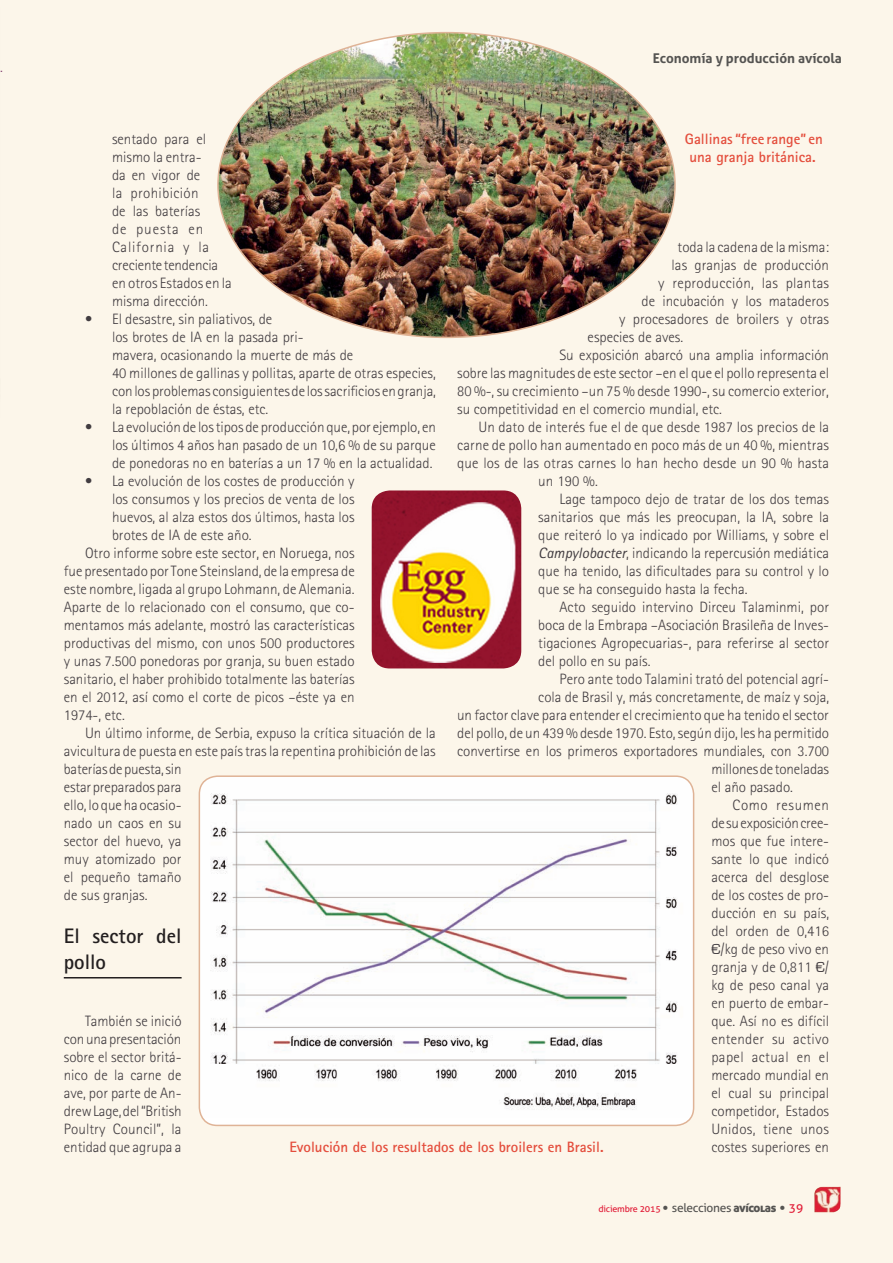
<style>
.page{position:relative;width:893px;height:1263px;background:#fcf6ea}
.page>*{position:absolute;margin:0;border:0;box-sizing:border-box;transform-origin:0 0}
.pregunta{font:700 21px/25.2px "Rotis Sans Serif";letter-spacing:.005em;color:#231f20}
.CUERPO_TEXTO{font:300 15px/18px "Rotis Sans Serif";color:#413c40;text-align:justify}
.leyenda_fotos{font:700 15px/18px "Rotis Sans Serif";color:#e44e3d;text-align:center}
.CUERPO_TEXTO-2{font:300 15px "Rotis Sans Serif";letter-spacing:.02em;color:#413c40}
.t1{font:300 15px "Rotis Sans Serif";color:#813f6f}
.t2{font:700 13.5px "Aller";color:#57585a}
.t3{font:9px "Aller";letter-spacing:-.02em;color:#e41c3b}
.s1{font-weight:400;font-style:italic}
.s2{font-family:"Eurostile";font-weight:400}
.s3{font-family:"Frutiger Roman";font-weight:500;font-size:12px;color:#57585a}
.s4{font-size:12px;color:#57585a}
.s5{font-family:"Aller Display";font-size:12px;color:#57585a}
.s6{font-size:12px}
</style>
<div class="page">
<hr style="left:64px;top:977px;width:118px;height:1px;background:#231f20">
<img style="left:372px;top:490px;width:149px;height:178px">
<img style="left:199px;top:776px;width:495px;height:341px">
<div style="left:199px;top:775px;width:495px;height:351px;border:2px solid #dfb396;border-radius:18px"></div>
<img style="left:218px;top:33px;width:457px;height:304px">
<p class="t1" style="left:0;top:58px;width:4px">.</p>
<p class="t2" style="left:653px;top:50px;width:191px">Economía y producción avícola</p>
<p class="leyenda_fotos" style="left:685px;top:130px;width:139px">Gallinas “free range” en una granja británica.</p>
<p class="CUERPO_TEXTO" style="left:112px;top:130px;width:121px;text-align:left">sentado para el mismo la entra-<br>da en vigor de<br>la prohibición<br>de las baterías<br>de puesta en<br>California y la creciente tendencia en otros Estados en la misma dirección.</p>
<p class="CUERPO_TEXTO" style="left:112px;top:310px;width:326px;text-align:left;text-indent:-27px">• El desastre, sin paliativos, de<br>los brotes de IA en la pasada pri-<br>mavera, ocasionando la muerte de más de<br>40 millones de gallinas y pollitas, aparte de otras especies, con los problemas consiguientes de los sacrificios en granja, la repoblación de éstas, etc.</p>
<p class="CUERPO_TEXTO" style="left:112px;top:418px;width:325px;text-indent:-27px">• La evolución de los tipos de producción que, por ejemplo, en los últimos 4 años han pasado de un 10,6 % de su parque de ponedoras no en baterías a un 17 % en la actualidad.</p>
<p class="CUERPO_TEXTO" style="left:112px;top:472px;width:244px;text-indent:-27px">• La evolución de los costes de producción y los consumos y los precios de venta de los huevos, al alza estos dos últimos, hasta los brotes de IA de este año.</p>
<p class="CUERPO_TEXTO" style="left:64px;top:544px;width:292px;text-indent:21px">Otro informe sobre este sector, en Noruega, nos fue presentado por Tone Steinsland, de la empresa de este nombre, ligada al grupo Lohmann, de Alemania.<br>Aparte de lo relacionado con el consumo, que co&shy;mentamos más adelante, mostró las características productivas del mismo, con unos 500 productores y unas 7.500 ponedoras por granja, su buen estado sanitario, el haber prohibido totalmente las baterías en el 2012, así como el corte de picos –éste ya en 1974-, etc.</p>
<p class="CUERPO_TEXTO" style="left:64px;top:724px;width:374px;text-align:left;text-indent:21px">Un último informe, de Serbia, expuso la crítica situación de la avicultura de puesta en este país tras la repentina prohibición de las baterías de puesta, sin<br>estar preparados para<br>ello, lo que ha ocasio-<br>nado un caos en su<br>sector del huevo, ya<br>muy atomizado por<br>el pequeño tamaño<br>de sus granjas.</p>
<p class="pregunta" style="left:64px;top:923px;width:119px">El sector del pollo</p>
<p class="CUERPO_TEXTO" style="left:678px;top:238px;width:153px">toda la cadena de la misma:</p>
<p class="CUERPO_TEXTO" style="left:672px;top:256px;width:159px">las granjas de producción</p>
<p class="CUERPO_TEXTO-2" style="left:658px;top:274px;width:173px">y reproducción, las plantas</p>
<p class="CUERPO_TEXTO" style="left:642px;top:292px;width:189px">de incubación y los mataderos</p>
<p class="CUERPO_TEXTO" style="left:619px;top:310px;width:212px">y procesadores de broilers y otras</p>
<p class="CUERPO_TEXTO" style="left:588px;top:328px;width:97px">especies de aves.</p>
<p class="CUERPO_TEXTO" style="left:457px;top:346px;width:374px;text-indent:102px">Su exposición abarcó una amplia información sobre las magnitudes de este sector –en el que el pollo representa el 80 %-, su crecimiento –un 75 % desde 1990-, su comercio exterior, su competitividad en el comercio mundial, etc.</p>
<p class="CUERPO_TEXTO" style="left:478px;top:418px;width:352px">Un dato de interés fue el de que desde 1987 los precios de la</p>
<p class="CUERPO_TEXTO" style="left:457px;top:436px;width:373px">carne de pollo han aumentado en poco más de un 40 %, mientras</p>
<p class="CUERPO_TEXTO" style="left:457px;top:454px;width:373px">que los de las otras carnes lo han hecho desde un 90 % hasta</p>
<p class="CUERPO_TEXTO" style="left:538px;top:472px;width:61px">un 190 %.</p>
<p class="CUERPO_TEXTO" style="left:538px;top:490px;width:292px;text-indent:21px">Lage tampoco dejo de tratar de los dos temas sanitarios que más les preocupan, la IA, sobre la que reiteró lo ya indicado por Williams, y sobre el <span class="s1">Campylobacter</span>, indicando la repercusión mediática que ha tenido, las dificultades para su control y lo que se ha conseguido hasta la fecha.</p>
<p class="CUERPO_TEXTO" style="left:538px;top:598px;width:292px;text-indent:21px">Acto seguido intervino Dirceu Talaminmi, por boca de la Embrapa –Asociación Brasileña de Inves&shy;tigaciones Agropecuarias-, para referirse al sector del pollo en su país.</p>
<p class="CUERPO_TEXTO" style="left:560px;top:670px;width:271px">Pero ante todo Talamini trató del potencial agrí-</p>
<p class="CUERPO_TEXTO" style="left:538px;top:688px;width:292px">cola de Brasil y, más concretamente, de maíz y soja,</p>
<p class="CUERPO_TEXTO" style="left:457px;top:706px;width:373px">un factor clave para entender el crecimiento que ha tenido el sector</p>
<p class="CUERPO_TEXTO" style="left:457px;top:724px;width:374px">del pollo, de un 439 % desde 1970. Esto, según dijo, les ha permitido</p>
<p class="CUERPO_TEXTO" style="left:457px;top:742px;width:373px">convertirse en los primeros exportadores mundiales, con 3.700</p>
<p class="CUERPO_TEXTO" style="left:711px;top:760px;width:119px">millones de toneladas</p>
<p class="CUERPO_TEXTO" style="left:711px;top:778px;width:83px">el año pasado.</p>
<p class="CUERPO_TEXTO" style="left:711px;top:796px;width:119px;text-indent:21px">Como resumen de su exposición cree&shy;mos que fue intere&shy;sante lo que indicó acerca del desglose de los costes de pro&shy;ducción en su país, del orden de 0,416 <span class="s2">€</span>/kg de peso vivo en granja y de 0,811 <span class="s2">€</span>/ kg de peso canal ya en puerto de embar&shy;que. Así no es difícil entender su activo papel actual en el mercado mundial en el cual su principal competidor, Estados Unidos, tiene unos costes superiores en</p>
<p class="CUERPO_TEXTO" style="left:64px;top:1012px;width:119px;text-indent:21px">También se inició con una presentación sobre el sector britá&shy;nico de la carne de ave, por parte de An&shy;drew Lage, del “British Poultry Council”, la entidad que agrupa a</p>
<p class="leyenda_fotos" style="left:289px;top:1138px;width:316px">Evolución de los resultados de los broilers en Brasil.</p>
<p class="t3" style="left:598px;top:1203px;width:206px">diciembre 2015 <span class="s3">•</span> <span class="s4">selecciones</span> <span class="s5">avícolas</span> <span class="s3">•</span> <span class="s6">39</span></p>
</div>
